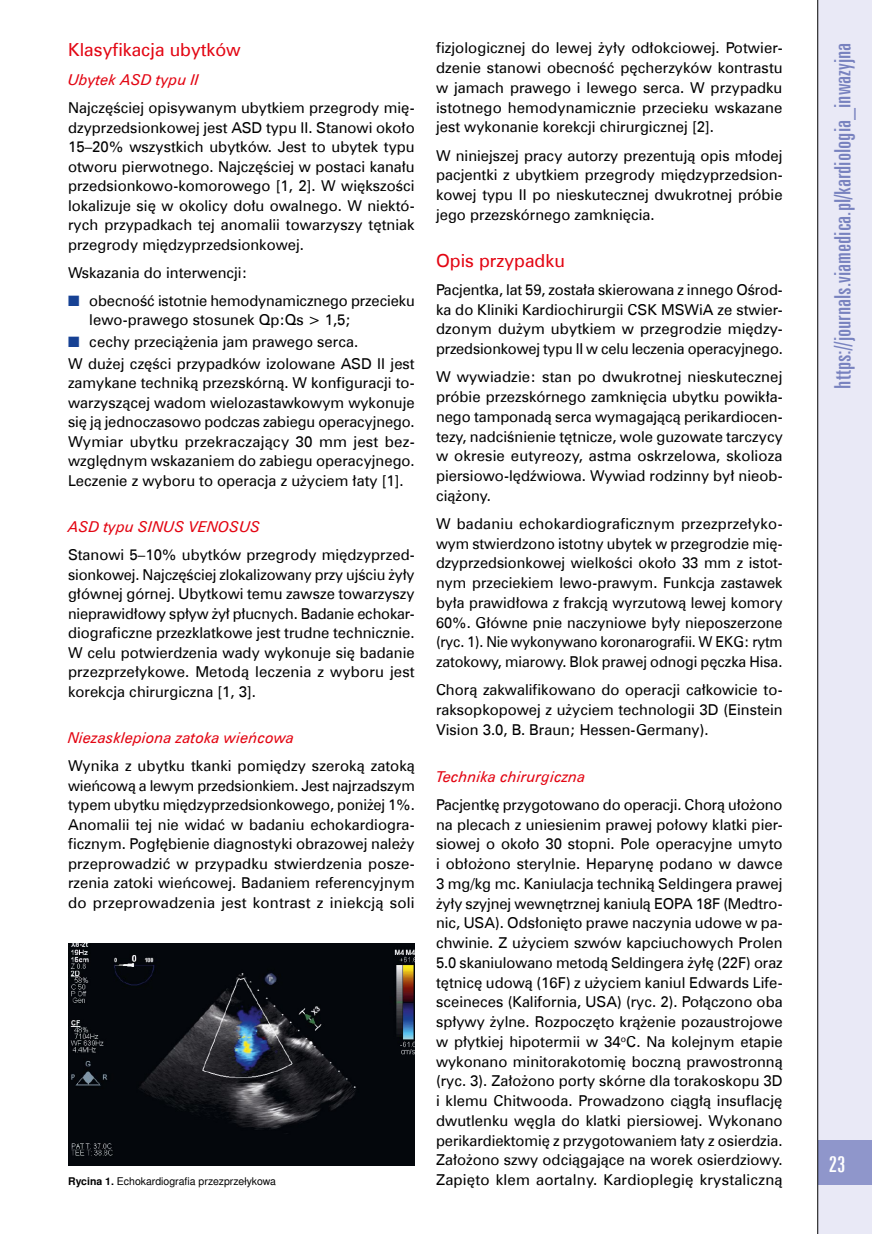
<style>
.page{position:relative;width:872px;height:1234px;background:#fff}
.page>*{position:absolute;margin:0;border:0;box-sizing:border-box;transform-origin:0 0}
.t1{font:22.5px "Zurich X Cn EU";color:#7882bf;scale:1.07 1}
.t2{font:22.5px "Zurich X Cn EU";color:#fff;scale:1.07 1}
.t3{font:18px "Zurich EU";color:#e30613}
.t4{font:15px/19.8px "Zurich EU";color:#000;text-align:justify}
.t5{font:italic 15px "Zurich EU";color:#e30613}
.t6{font:10.5px "Nimbus San LCE";color:#000}
.s1{color:#164194}
.s2{font-weight:700}
</style>
<div class="page">
<div style="left:817px;top:0;width:55px;height:1233px;background:#e9e9f6"></div>
<div style="left:817px;top:1140px;width:55px;height:44px;background:#8f96cb"></div>
<hr style="left:817px;top:0;width:1px;height:1233px;background:#000">
<img style="left:68px;top:943px;width:347px;height:222px">
<p class="t3" style="left:68px;top:38px;width:174px">Klasyfikacja ubytków</p>
<p class="t5" style="left:68px;top:70px;width:132px">Ubytek ASD typu II</p>
<p class="t4" style="left:68px;top:98px;width:348px">Najczęściej opisywanym ubytkiem przegrody mię&shy;dzyprzedsionkowej jest ASD typu II. Stanowi około 15–20% wszystkich ubytków. Jest to ubytek typu otworu pierwotnego. Najczęściej w postaci kanału przedsionkowo-komorowego [1, 2]. W większości lokalizuje się w okolicy dołu owalnego. W niektó&shy;rych przypadkach tej anomalii towarzyszy tętniak przegrody międzyprzedsionkowej.</p>
<p class="t4" style="left:68px;top:262px;width:181px">Wskazania do interwencji:</p>
<p class="t4" style="left:89px;top:290px;width:327px;text-indent:-21px"><span class="s1">■</span> obecność istotnie hemodynamicznego przecieku lewo-prawego stosunek Qp:Qs &gt; 1,5;</p>
<p class="t4" style="left:68px;top:330px;width:348px;line-height:21.6px"><span class="s1">■</span> cechy przeciążenia jam prawego serca.<br>W dużej części przypadków izolowane ASD II jest</p>
<p class="t4" style="left:68px;top:373px;width:348px">zamykane techniką przezskórną. W konfiguracji to&shy;warzyszącej wadom wielozastawkowym wykonuje się ją jednoczasowo podczas zabiegu operacyjnego.<br>Wymiar ubytku przekraczający 30 mm jest bez&shy;względnym wskazaniem do zabiegu operacyjnego.<br>Leczenie z wyboru to operacja z użyciem łaty [1].</p>
<p class="t5" style="left:68px;top:517px;width:194px">ASD typu SINUS VENOSUS</p>
<p class="t4" style="left:68px;top:545px;width:348px">Stanowi 5–10% ubytków przegrody międzyprzed&shy;sionkowej. Najczęściej zlokalizowany przy ujściu żyły głównej górnej. Ubytkowi temu zawsze towarzyszy nieprawidłowy spływ żył płucnych. Badanie echokar&shy;diograficzne przezklatkowe jest trudne technicznie.<br>W celu potwierdzenia wady wykonuje się badanie przezprzełykowe. Metodą leczenia z wyboru jest korekcja chirurgiczna [1, 3].</p>
<p class="t5" style="left:68px;top:728px;width:228px">Niezasklepiona zatoka wieńcowa</p>
<p class="t4" style="left:68px;top:756px;width:348px">Wynika z ubytku tkanki pomiędzy szeroką zatoką wieńcową a lewym przedsionkiem. Jest najrzadszym typem ubytku międzyprzedsionkowego, poniżej 1%.<br>Anomalii tej nie widać w badaniu echokardiogra&shy;ficznym. Pogłębienie diagnostyki obrazowej należy przeprowadzić w przypadku stwierdzenia posze&shy;rzenia zatoki wieńcowej. Badaniem referencyjnym do przeprowadzenia jest kontrast z iniekcją soli</p>
<p class="t4" style="left:436px;top:38px;width:348px">fizjologicznej do lewej żyły odłokciowej. Potwier&shy;dzenie stanowi obecność pęcherzyków kontrastu w jamach prawego i lewego serca. W przypadku istotnego hemodynamicznie przecieku wskazane jest wykonanie korekcji chirurgicznej [2].</p>
<p class="t4" style="left:436px;top:145px;width:348px">W niniejszej pracy autorzy prezentują opis młodej pacjentki z ubytkiem przegrody międzyprzedsion&shy;kowej typu II po nieskutecznej dwukrotnej próbie jego przezskórnego zamknięcia.</p>
<p class="t3" style="left:436px;top:249px;width:130px">Opis przypadku</p>
<p class="t4" style="left:436px;top:279px;width:348px">Pacjentka, lat 59, została skierowana z innego Ośrod&shy;ka do Kliniki Kardiochirurgii CSK MSWiA ze stwier&shy;dzonym dużym ubytkiem w przegrodzie między&shy;przedsionkowej typu II w celu leczenia operacyjnego.</p>
<p class="t4" style="left:436px;top:367px;width:348px">W wywiadzie: stan po dwukrotnej nieskutecznej próbie przezskórnego zamknięcia ubytku powikła&shy;nego tamponadą serca wymagającą perikardiocen&shy;tezy, nadciśnienie tętnicze, wole guzowate tarczycy w okresie eutyreozy, astma oskrzelowa, skolioza piersiowo-lędźwiowa. Wywiad rodzinny był nieob&shy;ciążony.</p>
<p class="t4" style="left:436px;top:513px;width:348px">W badaniu echokardiograficznym przezprzełyko&shy;wym stwierdzono istotny ubytek w przegrodzie mię&shy;dzyprzedsionkowej wielkości około 33 mm z istot&shy;nym przeciekiem lewo-prawym. Funkcja zastawek była prawidłowa z frakcją wyrzutową lewej komory 60%. Główne pnie naczyniowe były nieposzerzone (ryc. 1). Nie wykonywano koronarografii. W EKG: rytm zatokowy, miarowy. Blok prawej odnogi pęczka Hisa.</p>
<p class="t4" style="left:436px;top:680px;width:348px">Chorą zakwalifikowano do operacji całkowicie to&shy;raksopkopowej z użyciem technologii 3D (Einstein Vision 3.0, B. Braun; Hessen-Germany).</p>
<p class="t5" style="left:436px;top:766px;width:151px">Technika chirurgiczna</p>
<p class="t4" style="left:436px;top:794px;width:348px">Pacjentkę przygotowano do operacji. Chorą ułożono na plecach z uniesienim prawej połowy klatki pier&shy;siowej o około 30 stopni. Pole operacyjne umyto i obłożono sterylnie. Heparynę podano w dawce 3 mg/kg mc. Kaniulacja techniką Seldingera prawej żyły szyjnej wewnętrznej kaniulą EOPA 18F (Medtro&shy;nic, USA). Odsłonięto prawe naczynia udowe w pa&shy;chwinie. Z użyciem szwów kapciuchowych Prolen 5.0 skaniulowano metodą Seldingera żyłę (22F) oraz tętnicę udową (16F) z użyciem kaniul Edwards Life&shy;sceineces (Kalifornia, USA) (ryc. 2). Połączono oba spływy żylne. Rozpoczęto krążenie pozaustrojowe w płytkiej hipotermii w 34<sup>o</sup>C. Na kolejnym etapie wykonano minitorakotomię boczną prawostronną (ryc. 3). Założono porty skórne dla torakoskopu 3D i klemu Chitwooda. Prowadzono ciągłą insuflację dwutlenku węgla do klatki piersiowej. Wykonano perikardiektomię z przygotowaniem łaty z osierdzia.<br>Założono szwy odciągające na worek osierdziowy.</p>
<p class="t6" style="left:68px;top:1174px;width:209px"><span class="s2">Rycina 1.</span> Echokardiografia przezprzełykowa</p>
<p class="t4" style="left:436px;top:1169px;width:348px">Zapięto klem aortalny. Kardioplegię krystaliczną</p>
<h1 class="t1" style="left:829px;top:388px;width:325px;rotate:-90deg">https://journals.viamedica.pl/kardiologia_inwazyjna</h1>
<h1 class="t2" style="left:828px;top:1150px;width:17px">23</h1>
</div>
